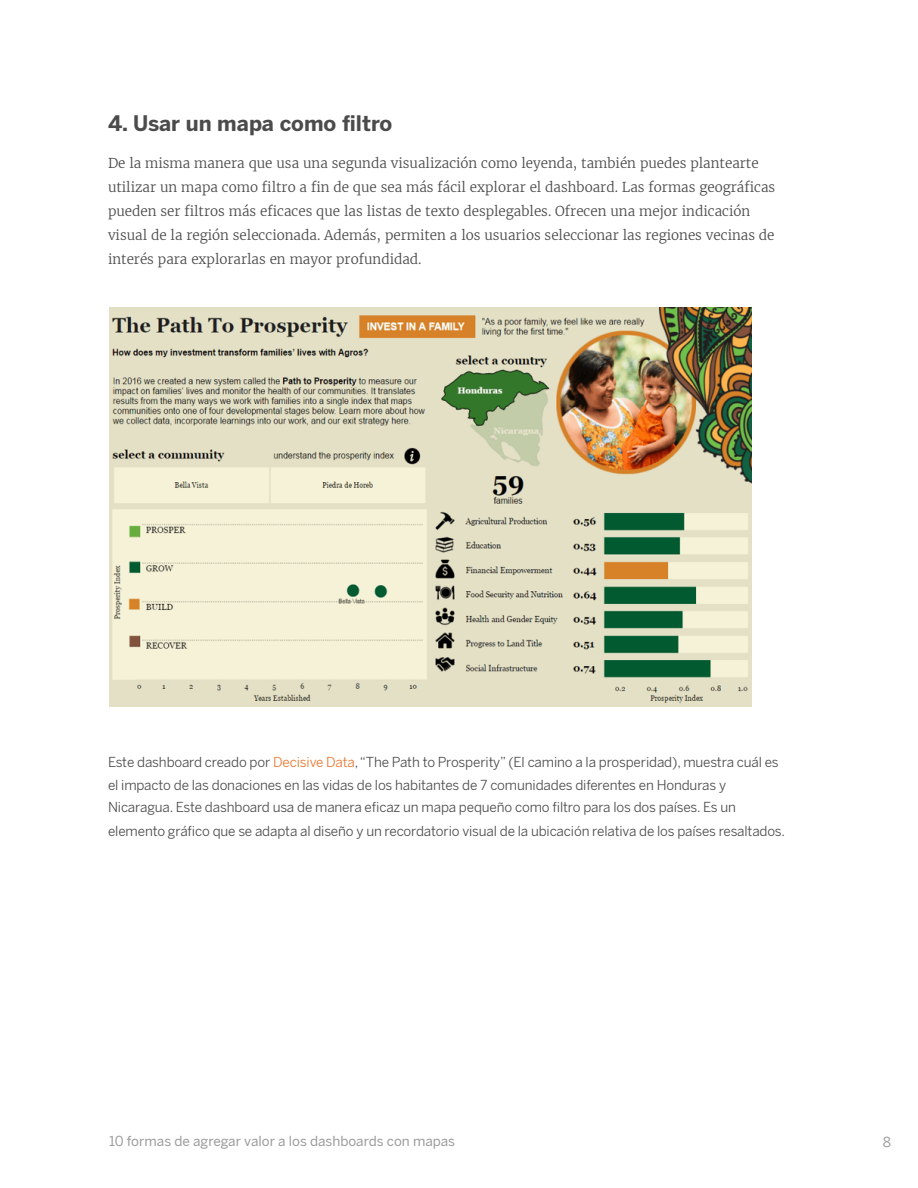
<style>
.page{position:relative;width:918px;height:1188px;background:#fff}
.page>*{position:absolute;margin:0;border:0;box-sizing:border-box;transform-origin:0 0}
.BODYCOPY-standard{font:700 21px "Benton Sans";color:#4b4b4b}
.BODYCOPY-standard-2{font:300 13.5px/24px "Merriweather";color:#4b4b4b}
.BODYCOPY-standard-3{font:13.5px/22.5px "Benton Sans";letter-spacing:-.01em;color:#4b4b4b}
.t1{font:13.5px "Benton Sans";color:#9b9b9b}
.s1{color:#e8762c}
</style>
<div class="page">
<img style="left:109px;top:307px;width:643px;height:399px">
<p class="BODYCOPY-standard" style="left:108px;top:110px;width:286px">4. Usar un mapa como filtro</p>
<p class="BODYCOPY-standard-2" style="left:108px;top:151px;width:669px">De la misma manera que usa una segunda visualización como leyenda, también puedes plantearte utilizar un mapa como filtro a fin de que sea más fácil explorar el dashboard. Las formas geográficas pueden ser filtros más eficaces que las listas de texto desplegables. Ofrecen una mejor indicación visual de la región seleccionada. Además, permiten a los usuarios seleccionar las regiones vecinas de interés para explorarlas en mayor profundidad.</p>
<p class="BODYCOPY-standard-3" style="left:108px;top:751px;width:672px">Este dashboard creado por <span class="s1">Decisive Data</span>, “The Path to Prosperity” (El camino a la prosperidad), muestra cuál es el impacto de las donaciones en las vidas de los habitantes de 7 comunidades diferentes en Honduras y<br>Nicaragua. Este dashboard usa de manera eficaz un mapa pequeño como filtro para los dos países. Es un</p>
<p class="BODYCOPY-standard-3" style="left:108px;top:820px;width:679px">elemento gráfico que se adapta al diseño y un recordatorio visual de la ubicación relativa de los países resaltados.</p>
<p class="t1" style="left:109px;top:1133px;width:348px">10 formas de agregar valor a los dashboards con mapas</p>
<p class="t1" style="left:883px;top:1134px;width:10px">8</p>
</div>
